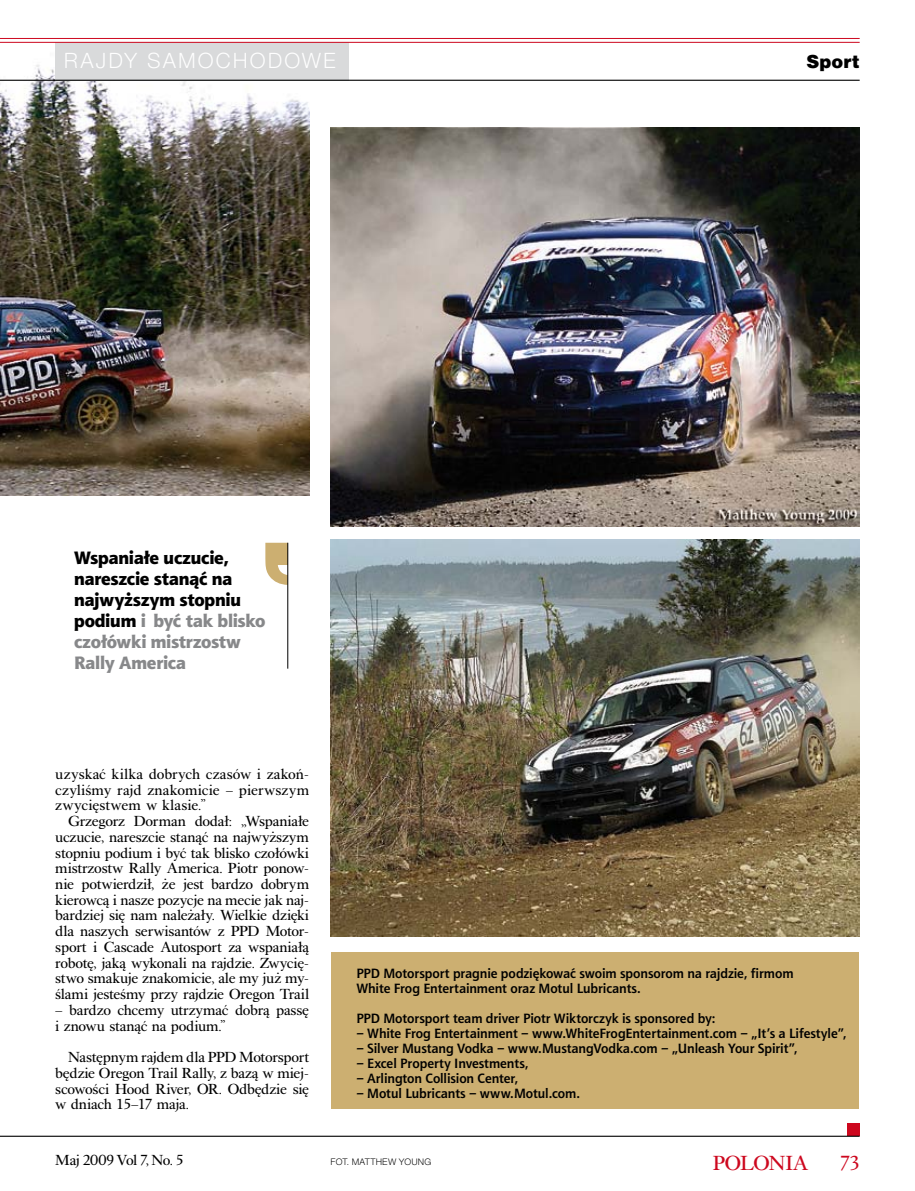
<style>
.page{position:relative;width:915px;height:1191px;background:#fff}
.page>*{position:absolute;margin:0;border:0;box-sizing:border-box;transform-origin:0 0}
.t1{font:21px "Switzer EFN Light";letter-spacing:.1em;color:#fff}
.t2{font:21px "Alpha Book EFN";letter-spacing:-.04em;color:#cd071e;scale:1.05 1}
.t3{font:21px "Alpha Book EFN";letter-spacing:-.04em;color:#cd071e}
.t4{font:18px/21px "Aerton EFN Black";letter-spacing:-.015em;color:#000}
.t5{font:18px "Switzer EFN Black";letter-spacing:.01em;color:#000}
.t6{font:15px/15.8px "Alpha Book EFN";letter-spacing:-.015em;color:#000;text-align:justify;scale:1.05 1}
.t7{font:700 13.5px/15px "Aerton EFN";letter-spacing:-.005em;color:#000}
.t8{font:9px "Switzer EFN Light";letter-spacing:.02em;color:#000}
.s1{color:#87888a}
</style>
<div class="page">
<div style="left:331px;top:952px;width:527px;height:156px;background:#ccaf71"></div>
<img style="left:0;top:65px;width:309px;height:430px">
<div style="left:55px;top:43px;width:294px;height:38px;background:#d9dadb"></div>
<div style="left:846px;top:1123px;width:13px;height:12px;background:#cd071e"></div>
<img style="left:330px;top:128px;width:529px;height:399px">
<img style="left:330px;top:539px;width:529px;height:397px">
<svg style="left:265px;top:543px;width:22px;height:42px"></svg>
<hr style="left:287px;top:543px;width:1px;height:125px;background:#000">
<hr style="left:0;top:38px;width:859px;height:1px;background:#cd071e">
<hr style="left:0;top:42px;width:859px;height:1px;background:#cd071e">
<hr style="left:0;top:80px;width:859px;height:1px;background:#000">
<hr style="left:0;top:1135px;width:859px;height:1px;background:#000">
<h1 class="t1" style="left:64px;top:48px;width:15px">RAJ</h1>
<h1 class="t1" style="left:108px;top:48px;width:229px">DY SAM OCHODOWE</h1>
<p class="t5" style="left:806px;top:51px;width:55px">Sport</p>
<p class="t4" style="left:74px;top:546px;width:193px">Wspaniałe uczucie, nareszcie stanąć na najwyższym stopniu podium <span class="s1">i być tak blisko czołówki mistrzostw<br>Rally America</span></p>
<p class="t6" style="left:55px;top:766px;width:243px">uzyskać kilka dobrych czasów i zakoń&shy;czyliśmy rajd znakomicie – pierwszym zwycięstwem w klasie.”</p>
<p class="t6" style="left:55px;top:813px;width:243px;text-indent:13px">Grzegorz Dorman dodał: „Wspaniałe uczucie, nareszcie stanąć na najwyższym stopniu podium i być tak blisko czołówki mistrzostw Rally America. Piotr ponow&shy;nie potwierdził, że jest bardzo dobrym kierowcą i nasze pozycje na mecie jak naj&shy;bardziej się nam należały. Wielkie dzięki dla naszych serwisantów z PPD Motor&shy;sport i Cascade Autosport za wspaniałą robotę, jaką wykonali na rajdzie. Zwycię&shy;stwo smakuje znakomicie, ale my już my&shy;ślami jesteśmy przy rajdzie Oregon Trail</p>
<p class="t6" style="left:55px;top:1002px;width:243px">– bardzo chcemy utrzymać dobrą passę i znowu stanąć na podium.”</p>
<p class="t6" style="left:55px;top:1049px;width:243px;text-indent:13px">Następnym rajdem dla PPD Motorsport będzie Oregon Trail Rally, z bazą w miej&shy;scowości Hood River, OR. Odbędzie się w dniach 15–17 maja.</p>
<p class="t7" style="left:356px;top:965px;width:438px">PPD Motorsport pragnie podziękować swoim sponsorom na rajdzie, firmom<br>White Frog Entertainment oraz Motul Lubricants.</p>
<p class="t7" style="left:356px;top:1010px;width:360px">PPD Motorsport team driver Piotr Wiktorczyk is sponsored by:</p>
<p class="t7" style="left:356px;top:1025px;width:491px">– White Frog Entertainment – www.WhiteFrogEntertainment.com – „It’s a Lifestyle”,</p>
<p class="t7" style="left:356px;top:1040px;width:442px">– Silver Mustang Vodka – www.MustangVodka.com – „Unleash Your Spirit”,</p>
<p class="t7" style="left:356px;top:1055px;width:173px">– Excel Property Investments,</p>
<p class="t7" style="left:356px;top:1070px;width:163px">– Arlington Collision Center,</p>
<p class="t7" style="left:356px;top:1085px;width:225px">– Motul Lubricants – www.Motul.com.</p>
<p class="t6" style="left:55px;top:1152px;width:124px">Maj 2009 Vol 7, No. 5</p>
<h1 class="t2" style="left:712px;top:1150px;width:67px">POLONIA</h1>
<h1 class="t3" style="left:839px;top:1150px;width:22px">73</h1>
<p class="t8" style="left:330px;top:1157px;width:102px">FOT. MATTHEW YOUNG</p>
</div>
